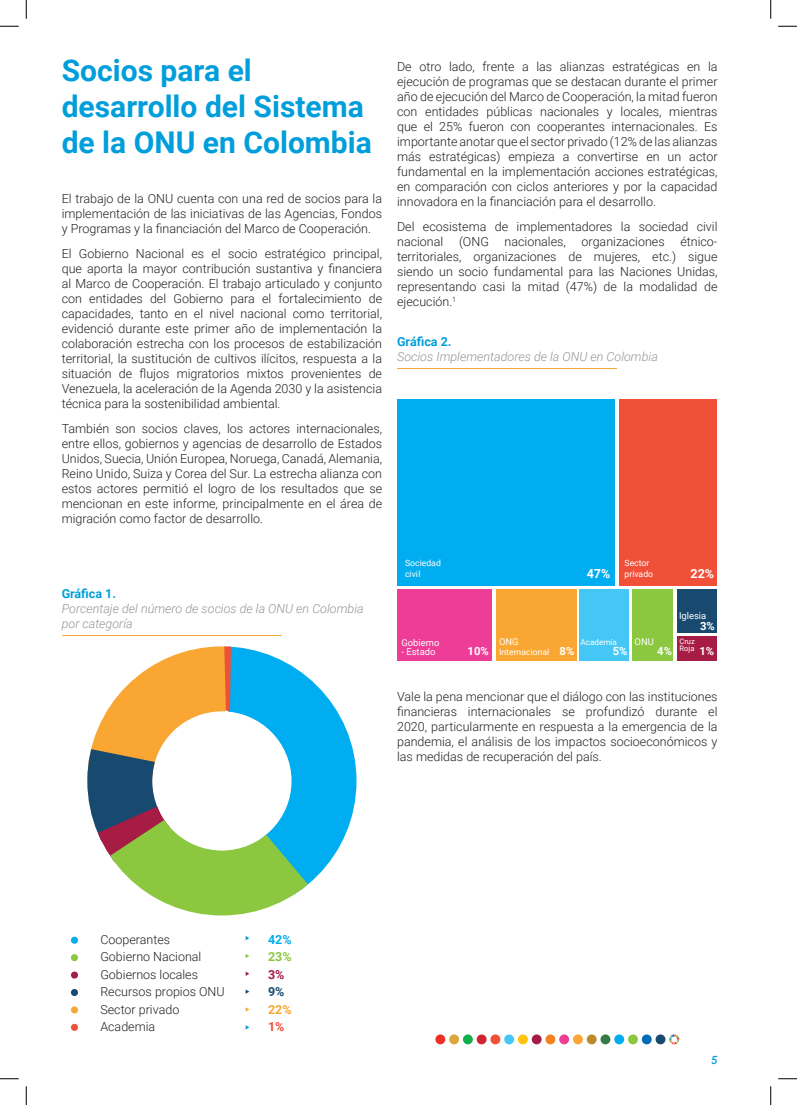
<style>
.page{position:relative;width:797px;height:1105px;background:#fff}
.page>*{position:absolute;margin:0;border:0;box-sizing:border-box;transform-origin:0 0}
.t1{font:700 30px/36px "Roboto";color:#009edb}
.No_Spacing{font:300 12.5px/15px "Roboto";color:#231f20;text-align:justify}
.No_Spacing-2{font:italic 300 12.5px/15px "Roboto";color:#939598}
.No_Spacing-3{font:700 12.5px "Roboto";color:#009edb}
.t2{font:700 12.5px "Roboto";color:#fff}
.t3{font:700 12.5px "Roboto";color:#00adf0}
.t4{font:700 12.5px "Roboto";color:#8cc740}
.t5{font:700 12.5px "Roboto";color:#faa633}
.t6{font:700 12.5px "Roboto";color:#a61c45}
.t7{font:700 12.5px "Roboto";color:#174a6e}
.t8{font:700 12.5px "Roboto";color:#f04f38}
.t9{font:700 11.25px "Roboto";color:#fff}
.t10{font:italic 500 11.25px "Roboto";color:#009edb}
.t11{font:9.38px "Roboto";color:#fff}
.t12{font:8.62px/10.4px "Roboto";color:#fff}
.t13{font:8.12px "Roboto";color:#fff}
.t14{font:7.5px/7px "Roboto";color:#fff}
.s1{font-weight:700;font-size:11.25px}
</style>
<div class="page">
<svg style="left:669px;top:1034px;width:10px;height:10px"></svg>
<div style="left:655px;top:1034px;width:10px;height:10px;background:#174a6e;border-radius:50%"></div>
<div style="left:545px;top:1034px;width:10px;height:10px;background:#f58221;border-radius:50%"></div>
<div style="left:600px;top:1034px;width:10px;height:10px;background:#387a45;border-radius:50%"></div>
<div style="left:490px;top:1034px;width:10px;height:10px;background:#f04f38;border-radius:50%"></div>
<div style="left:628px;top:1034px;width:10px;height:10px;background:#8cc740;border-radius:50%"></div>
<div style="left:518px;top:1034px;width:10px;height:10px;background:#ffc20d;border-radius:50%"></div>
<div style="left:573px;top:1034px;width:10px;height:10px;background:#faa633;border-radius:50%"></div>
<div style="left:463px;top:1034px;width:10px;height:10px;background:#0db04a;border-radius:50%"></div>
<div style="left:641px;top:1034px;width:10px;height:10px;background:#006bb8;border-radius:50%"></div>
<div style="left:531px;top:1034px;width:10px;height:10px;background:#a61c45;border-radius:50%"></div>
<div style="left:586px;top:1034px;width:10px;height:10px;background:#ba8a2b;border-radius:50%"></div>
<div style="left:476px;top:1034px;width:10px;height:10px;background:#d12433;border-radius:50%"></div>
<div style="left:614px;top:1034px;width:10px;height:10px;background:#00adf0;border-radius:50%"></div>
<div style="left:504px;top:1034px;width:10px;height:10px;background:#45c7f5;border-radius:50%"></div>
<div style="left:559px;top:1034px;width:10px;height:10px;background:#ed3d96;border-radius:50%"></div>
<div style="left:449px;top:1034px;width:10px;height:10px;background:#dba63d;border-radius:50%"></div>
<div style="left:435px;top:1034px;width:10px;height:10px;background:#ed3024;border-radius:50%"></div>
<svg style="left:87px;top:646px;width:269px;height:269px"></svg>
<div style="left:71px;top:1024px;width:7px;height:7px;background:#f04f38;border-radius:50%"></div>
<div style="left:71px;top:1006px;width:7px;height:7px;background:#faa633;border-radius:50%"></div>
<div style="left:71px;top:989px;width:7px;height:7px;background:#174a6e;border-radius:50%"></div>
<div style="left:71px;top:971px;width:7px;height:8px;background:#a61c45;border-radius:50%"></div>
<div style="left:71px;top:954px;width:7px;height:7px;background:#8cc740;border-radius:50%"></div>
<div style="left:71px;top:937px;width:7px;height:7px;background:#00adf0;border-radius:50%"></div>
<hr style="left:62px;top:635px;width:219px;height:1px;background:#f7a638">
<hr style="left:397px;top:368px;width:220px;height:1px;background:#f7a638">
<div style="left:397px;top:399px;width:218px;height:187px;background:#00adf0"></div>
<div style="left:619px;top:399px;width:97px;height:187px;background:#f04f38"></div>
<div style="left:397px;top:589px;width:95px;height:72px;background:#ed3d96"></div>
<div style="left:579px;top:589px;width:50px;height:72px;background:#45c7f5"></div>
<div style="left:632px;top:589px;width:41px;height:72px;background:#8cc740"></div>
<div style="left:676px;top:589px;width:40px;height:44px;background:#174a6e"></div>
<div style="left:676px;top:636px;width:40px;height:25px;background:#a61c45"></div>
<div style="left:496px;top:589px;width:80px;height:72px;background:#faa633"></div>
<svg style="left:0;top:25px;width:19px;height:2px"></svg>
<svg style="left:778px;top:25px;width:19px;height:2px"></svg>
<svg style="left:0;top:1078px;width:19px;height:1px"></svg>
<svg style="left:778px;top:1078px;width:19px;height:1px"></svg>
<svg style="left:25px;top:0;width:2px;height:19px"></svg>
<svg style="left:25px;top:1086px;width:2px;height:19px"></svg>
<svg style="left:770px;top:0;width:1px;height:19px"></svg>
<svg style="left:770px;top:1086px;width:1px;height:19px"></svg>
<p class="t1" style="left:62px;top:51px;width:312px">Socios para el desarrollo del Sistema de la ONU en Colombia</p>
<p class="No_Spacing" style="left:62px;top:191px;width:322px">El trabajo de la ONU cuenta con una red de socios para la implementación de las iniciativas de las Agencias, Fondos y Programas y la financiación del Marco de Cooperación.</p>
<p class="No_Spacing" style="left:62px;top:246px;width:322px">El Gobierno Nacional es el socio estratégico principal, que aporta la mayor contribución sustantiva y financiera al Marco de Cooperación. El trabajo articulado y conjunto con entidades del Gobierno para el fortalecimiento de capacidades, tanto en el nivel nacional como territorial, evidenció durante este primer año de implementación la colaboración estrecha con los procesos de estabilización territorial, la sustitución de cultivos ilícitos, respuesta a la situación de flujos migratorios mixtos provenientes de Venezuela, la aceleración de la Agenda 2030 y la asistencia técnica para la sostenibilidad ambiental.</p>
<p class="No_Spacing" style="left:62px;top:421px;width:322px">También son socios claves, los actores internacionales, entre ellos, gobiernos y agencias de desarrollo de Estados Unidos, Suecia, Unión Europea, Noruega, Canadá, Alemania, Reino Unido, Suiza y Corea del Sur. La estrecha alianza con estos actores permitió el logro de los resultados que se mencionan en este informe, principalmente en el área de migración como factor de desarrollo.</p>
<p class="No_Spacing-3" style="left:62px;top:585px;width:56px">Gráfica 1.</p>
<p class="No_Spacing-2" style="left:62px;top:601px;width:303px">Porcentaje del número de socios de la ONU en Colombia por categoría</p>
<p class="No_Spacing" style="left:397px;top:59px;width:322px">De otro lado, frente a las alianzas estratégicas en la ejecución de programas que se destacan durante el primer año de ejecución del Marco de Cooperación, la mitad fueron con entidades públicas nacionales y locales, mientras que el 25% fueron con cooperantes internacionales. Es importante anotar que el sector privado (12% de las alianzas más estratégicas) empieza a convertirse en un actor fundamental en la implementación acciones estratégicas, en comparación con ciclos anteriores y por la capacidad innovadora en la financiación para el desarrollo.</p>
<p class="No_Spacing" style="left:397px;top:219px;width:322px">Del ecosistema de implementadores la sociedad civil nacional</p>
<p class="No_Spacing" style="left:459px;top:234px;width:31px">(ONG</p>
<p class="No_Spacing" style="left:504px;top:234px;width:63px">nacionales,</p>
<p class="No_Spacing" style="left:581px;top:234px;width:85px">organizaciones</p>
<p class="No_Spacing" style="left:397px;top:234px;width:322px;text-indent:283px">étnico&shy;territoriales, organizaciones de mujeres, etc.) sigue siendo un socio fundamental para las Naciones Unidas, representando casi la mitad (47%) de la modalidad de ejecución.<sup>1</sup></p>
<p class="No_Spacing-3" style="left:397px;top:333px;width:56px">Gráfica 2.</p>
<p class="No_Spacing-2" style="left:397px;top:349px;width:262px">Socios Implementadores de la ONU en Colombia</p>
<p class="t12" style="left:405px;top:558px;width:37px">Sociedad civil</p>
<p class="t12" style="left:624px;top:558px;width:30px">Sector privado</p>
<p class="t2" style="left:586px;top:565px;width:25px">47%</p>
<p class="t2" style="left:690px;top:565px;width:25px">22%</p>
<p class="t11" style="left:401px;top:636px;width:39px">Gobierno</p>
<p class="t11" style="left:401px;top:645px;width:35px">- Estado</p>
<p class="t11" style="left:499px;top:635px;width:21px">ONG</p>
<p class="t12" style="left:467px;top:647px;width:83px"><span class="s1">10%</span> Internacional</p>
<p class="t9" style="left:612px;top:643px;width:16px">5%</p>
<p class="t13" style="left:580px;top:636px;width:38px">Academía</p>
<p class="t11" style="left:634px;top:635px;width:21px">ONU</p>
<p class="t9" style="left:559px;top:643px;width:16px">8%</p>
<p class="t9" style="left:657px;top:643px;width:16px">4%</p>
<p class="t11" style="left:679px;top:609px;width:29px">Iglesia</p>
<p class="t14" style="left:679px;top:638px;width:17px">Cruz<br>Roja</p>
<p class="t9" style="left:700px;top:618px;width:16px">3%</p>
<p class="t9" style="left:699px;top:643px;width:16px">1%</p>
<p class="No_Spacing" style="left:397px;top:689px;width:322px">Vale la pena mencionar que el diálogo con las instituciones financieras internacionales se profundizó durante el 2020, particularmente en respuesta a la emergencia de la pandemia, el análisis de los impactos socioeconómicos y las medidas de recuperación del país.</p>
<p class="No_Spacing" style="left:100px;top:931px;width:71px">Cooperantes</p>
<p class="No_Spacing" style="left:100px;top:949px;width:103px">Gobierno Nacional</p>
<p class="No_Spacing" style="left:100px;top:966px;width:99px">Gobiernos locales</p>
<p class="No_Spacing" style="left:100px;top:984px;width:126px">Recursos propios ONU</p>
<p class="No_Spacing" style="left:100px;top:1001px;width:80px">Sector privado</p>
<p class="No_Spacing" style="left:100px;top:1019px;width:56px">Academia</p>
<p class="t3" style="left:268px;top:931px;width:25px">42%</p>
<p class="t4" style="left:268px;top:948px;width:25px">23%</p>
<p class="t6" style="left:268px;top:966px;width:18px">3%</p>
<p class="t7" style="left:268px;top:983px;width:18px">9%</p>
<p class="t5" style="left:268px;top:1001px;width:25px">22%</p>
<p class="t8" style="left:268px;top:1018px;width:18px">1%</p>
<p class="t10" style="left:711px;top:1052px;width:8px">5</p>
</div>
